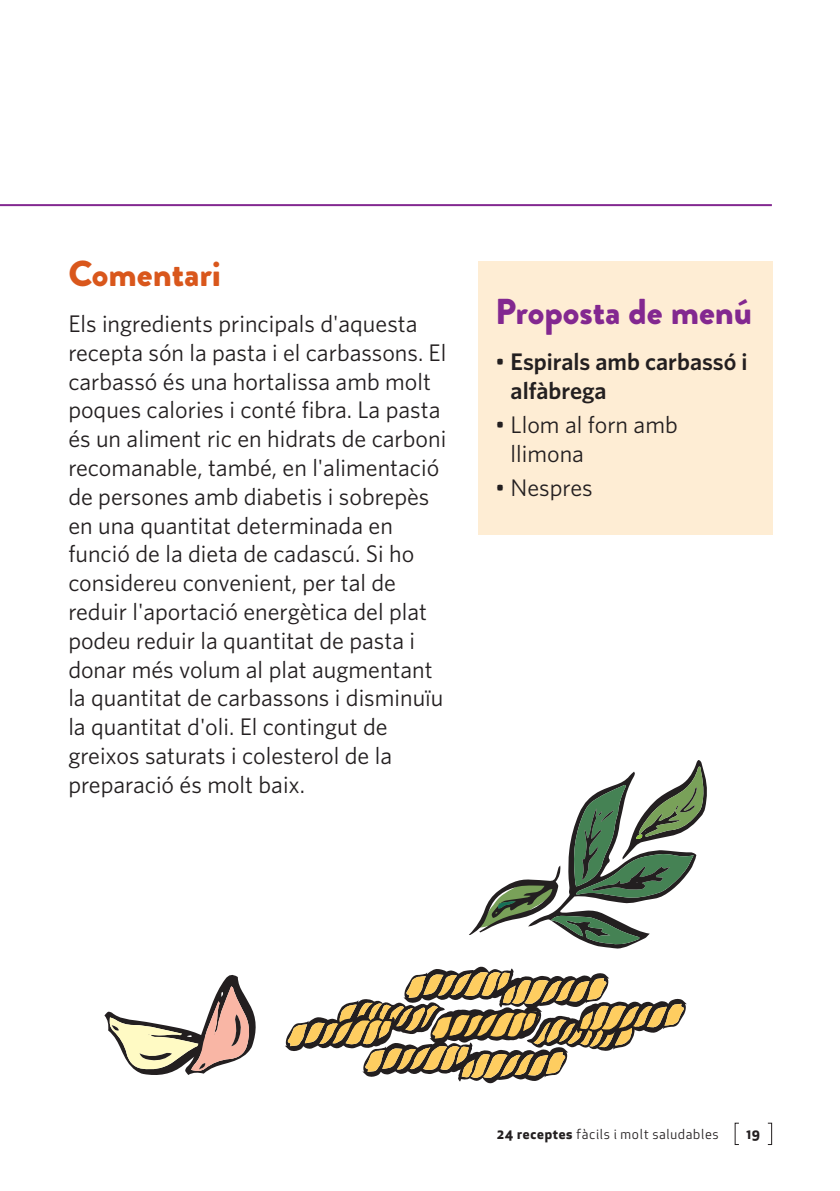
<style>
.page{position:relative;width:840px;height:1191px;background:#fff}
.page>*{position:absolute;margin:0;border:0;box-sizing:border-box;transform-origin:0 0}
.t1{font:900 36px "Brandon Grotesque";color:#832890}
.t2{font:900 36px "Brandon Grotesque";color:#d9571c}
.t3{font:24px/28.8px "Whitney HTF";color:#231f20}
.t4{font:600 24px/28.8px "Whitney HTF";color:#231f20}
.t5{font:13.6px "Apex New";letter-spacing:.05em;color:#231f20}
.t6{font:700 13.6px "Apex New";color:#231f20}
.s1{font-weight:400}
.s2{font-weight:700}
</style>
<div class="page">
<hr style="left:0;top:204px;width:771px;height:2px;background:#832890">
<div style="left:478px;top:261px;width:293px;height:273px;background:#feedd4"></div>
<svg style="left:104px;top:975px;width:152px;height:100px"></svg>
<svg style="left:285px;top:966px;width:401px;height:117px"></svg>
<svg style="left:469px;top:760px;width:238px;height:189px"></svg>
<p class="t2" style="left:68px;top:248px;width:154px">Comentari</p>
<p class="t3" style="left:68px;top:309px;width:379px">Els ingredients principals d'aquesta recepta són la pasta i el carbassons. El carbassó és una hortalissa amb molt poques calories i conté fibra. La pasta és un aliment ric en hidrats de carboni recomanable, també, en l'alimentació de persones amb diabetis i sobrepès en una quantitat determinada en funció de la dieta de cadascú. Si ho considereu convenient, per tal de reduir l'aportació energètica del plat podeu reduir la quantitat de pasta i donar més volum al plat augmentant la quantitat de carbassons i disminuïu la quantitat d'oli. El contingut de greixos saturats i colesterol de la preparació és molt baix.</p>
<p class="t1" style="left:495px;top:286px;width:258px">Proposta de menú</p>
<p class="t4" style="left:510px;top:346px;width:238px;text-indent:-15px"><span class="s1">•</span> Espirals amb carbassó i alfàbrega</p>
<p class="t3" style="left:510px;top:410px;width:168px;text-indent:-15px">• Llom al forn amb llimona</p>
<p class="t3" style="left:495px;top:473px;width:99px">• Nespres</p>
<p class="t5" style="left:496px;top:1125px;width:223px"><span class="s2">24 receptes</span> fàcils i molt saludables</p>
<p class="t6" style="left:746px;top:1123px;width:15px">19</p>
</div>
